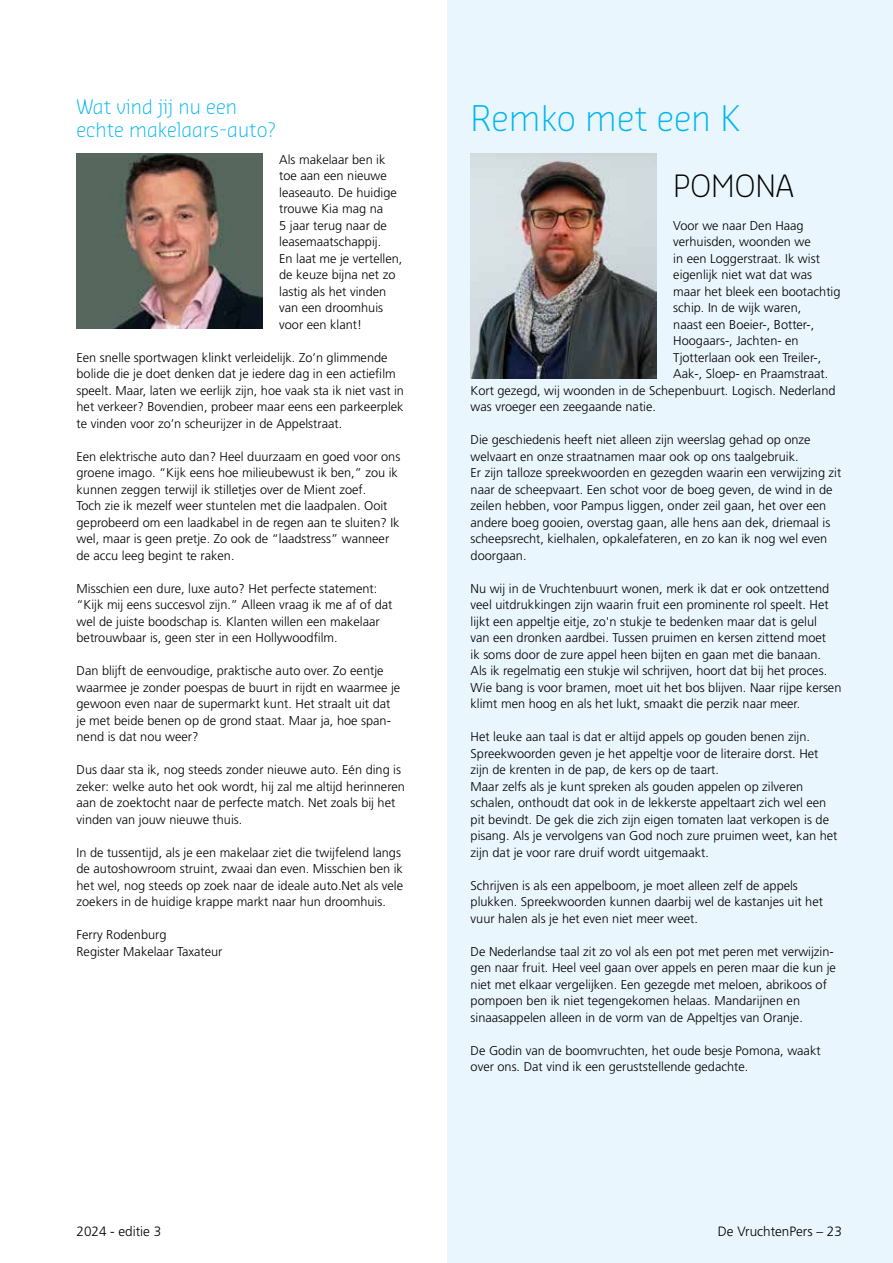
<style>
.page{position:relative;width:893px;height:1263px;background:#fff}
.page>*{position:absolute;margin:0;border:0;box-sizing:border-box;transform-origin:0 0}
.t1{font:300 34.5px "Sansa Std";color:#00b6ed}
.t2{font:300 30px "Sansa Std";color:#000}
.t3{font:300 19.5px/22.5px "Sansa Std";color:#00b6ed}
.t4{font:300 13.5px "Frutiger LT Std";color:#000}
.t5{font:300 12.75px/16.5px "Frutiger LT Std";color:#000}
</style>
<div class="page">
<div style="left:447px;top:0;width:446px;height:1263px;background:#eaf6fe"></div>
<img style="left:471px;top:153px;width:185px;height:225px">
<img style="left:77px;top:153px;width:185px;height:176px">
<h3 class="t3" style="left:77px;top:95px;width:201px">Wat vind jij nu een echte makelaars-auto?</h3>
<p class="t5" style="left:279px;top:151px;width:125px">Als makelaar ben ik toe aan een nieuwe leaseauto. De huidige trouwe Kia mag na<br>5 jaar terug naar de leasemaatschappij.<br>En laat me je vertellen, de keuze bijna net zo lastig als het vinden van een droomhuis voor een klant!</p>
<p class="t5" style="left:77px;top:349px;width:329px">Een snelle sportwagen klinkt verleidelijk. Zo’n glimmende bolide die je doet denken dat je iedere dag in een actiefilm speelt. Maar, laten we eerlijk zijn, hoe vaak sta ik niet vast in het verkeer? Bovendien, probeer maar eens een parkeerplek te vinden voor zo’n scheurijzer in de Appelstraat.</p>
<p class="t5" style="left:77px;top:448px;width:325px">Een elektrische auto dan? Heel duurzaam en goed voor ons groene imago. “Kijk eens hoe milieubewust ik ben,” zou ik kunnen zeggen terwijl ik stilletjes over de Mient zoef.<br>Toch zie ik mezelf weer stuntelen met die laadpalen. Ooit geprobeerd om een laadkabel in de regen aan te sluiten? Ik wel, maar is geen pretje. Zo ook de “laadstress” wanneer de accu leeg begint te raken.</p>
<p class="t5" style="left:77px;top:580px;width:317px">Misschien een dure, luxe auto? Het perfecte statement: “Kijk mij eens succesvol zijn.” Alleen vraag ik me af of dat wel de juiste boodschap is. Klanten willen een makelaar betrouwbaar is, geen ster in een Hollywoodfilm.</p>
<p class="t5" style="left:77px;top:663px;width:325px">Dan blijft de eenvoudige, praktische auto over. Zo eentje waarmee je zonder poespas de buurt in rijdt en waarmee je gewoon even naar de supermarkt kunt. Het straalt uit dat je met beide benen op de grond staat. Maar ja, hoe span&shy;nend is dat nou weer?</p>
<p class="t5" style="left:77px;top:762px;width:330px">Dus daar sta ik, nog steeds zonder nieuwe auto. Eén ding is zeker: welke auto het ook wordt, hij zal me altijd herinneren aan de zoektocht naar de perfecte match. Net zoals bij het vinden van jouw nieuwe thuis.</p>
<p class="t5" style="left:77px;top:844px;width:328px">In de tussentijd, als je een makelaar ziet die twijfelend langs de autoshowroom struint, zwaai dan even. Misschien ben ik het wel, nog steeds op zoek naar de ideale auto.Net als vele zoekers in de huidige krappe markt naar hun droomhuis.</p>
<p class="t5" style="left:77px;top:927px;width:147px">Ferry Rodenburg<br>Register Makelaar Taxateur</p>
<h1 class="t1" style="left:471px;top:95px;width:271px">Remko met een K</h1>
<h2 class="t2" style="left:673px;top:166px;width:123px">POMONA</h2>
<p class="t5" style="left:673px;top:217px;width:132px">Voor we naar Den Haag</p>
<p class="t5" style="left:673px;top:234px;width:139px">verhuisden, woonden we</p>
<p class="t5" style="left:673px;top:250px;width:148px">in een Loggerstraat. Ik wist</p>
<p class="t5" style="left:673px;top:267px;width:140px">eigenlijk niet wat dat was</p>
<p class="t5" style="left:673px;top:283px;width:169px">maar het bleek een bootachtig</p>
<p class="t5" style="left:673px;top:300px;width:130px">schip. In de wijk waren,</p>
<p class="t5" style="left:673px;top:316px;width:142px">naast een Boeier-, Botter-,</p>
<p class="t5" style="left:673px;top:333px;width:127px">Hoogaars-, Jachten- en</p>
<p class="t5" style="left:673px;top:349px;width:150px">Tjotterlaan ook een Treiler-,</p>
<p class="t5" style="left:673px;top:366px;width:157px">Aak-, Sloep- en Praamstraat.</p>
<p class="t5" style="left:471px;top:382px;width:366px">Kort gezegd, wij woonden in de Schepenbuurt. Logisch. Nederland</p>
<p class="t5" style="left:471px;top:399px;width:187px">was vroeger een zeegaande natie.</p>
<p class="t5" style="left:471px;top:432px;width:372px">Die geschiedenis heeft niet alleen zijn weerslag gehad op onze welvaart en onze straatnamen maar ook op ons taalgebruik.<br>Er zijn talloze spreekwoorden en gezegden waarin een verwijzing zit naar de scheepvaart. Een schot voor de boeg geven, de wind in de zeilen hebben, voor Pampus liggen, onder zeil gaan, het over een andere boeg gooien, overstag gaan, alle hens aan dek, driemaal is scheepsrecht, kielhalen, opkalefateren, en zo kan ik nog wel even doorgaan.</p>
<p class="t5" style="left:471px;top:580px;width:372px">Nu wij in de Vruchtenbuurt wonen, merk ik dat er ook ontzettend veel uitdrukkingen zijn waarin fruit een prominente rol speelt. Het lijkt een appeltje eitje, zo'n stukje te bedenken maar dat is gelul<br>van een dronken aardbei. Tussen pruimen en kersen zittend moet<br>ik soms door de zure appel heen bijten en gaan met die banaan.<br>Als ik regelmatig een stukje wil schrijven, hoort dat bij het proces.<br>Wie bang is voor bramen, moet uit het bos blijven. Naar rijpe kersen klimt men hoog en als het lukt, smaakt die perzik naar meer.</p>
<p class="t5" style="left:471px;top:729px;width:368px">Het leuke aan taal is dat er altijd appels op gouden benen zijn.<br>Spreekwoorden geven je het appeltje voor de literaire dorst. Het zijn de krenten in de pap, de kers op de taart.<br>Maar zelfs als je kunt spreken als gouden appelen op zilveren schalen, onthoudt dat ook in de lekkerste appeltaart zich wel een pit bevindt. De gek die zich zijn eigen tomaten laat verkopen is de pisang. Als je vervolgens van God noch zure pruimen weet, kan het zijn dat je voor rare druif wordt uitgemaakt.</p>
<p class="t5" style="left:471px;top:877px;width:354px">Schrijven is als een appelboom, je moet alleen zelf de appels plukken. Spreekwoorden kunnen daarbij wel de kastanjes uit het vuur halen als je het even niet meer weet.</p>
<p class="t5" style="left:471px;top:943px;width:367px">De Nederlandse taal zit zo vol als een pot met peren met verwijzin&shy;gen naar fruit. Heel veel gaan over appels en peren maar die kun je niet met elkaar vergelijken. Een gezegde met meloen, abrikoos of pompoen ben ik niet tegengekomen helaas. Mandarijnen en sinaasappelen alleen in de vorm van de Appeltjes van Oranje.</p>
<p class="t5" style="left:471px;top:1042px;width:352px">De Godin van de boomvruchten, het oude besje Pomona, waakt over ons. Dat vind ik een geruststellende gedachte.</p>
<p class="t4" style="left:77px;top:1224px;width:86px">2024 - editie 3</p>
<p class="t4" style="left:718px;top:1224px;width:126px">De VruchtenPers – 23</p>
</div>
